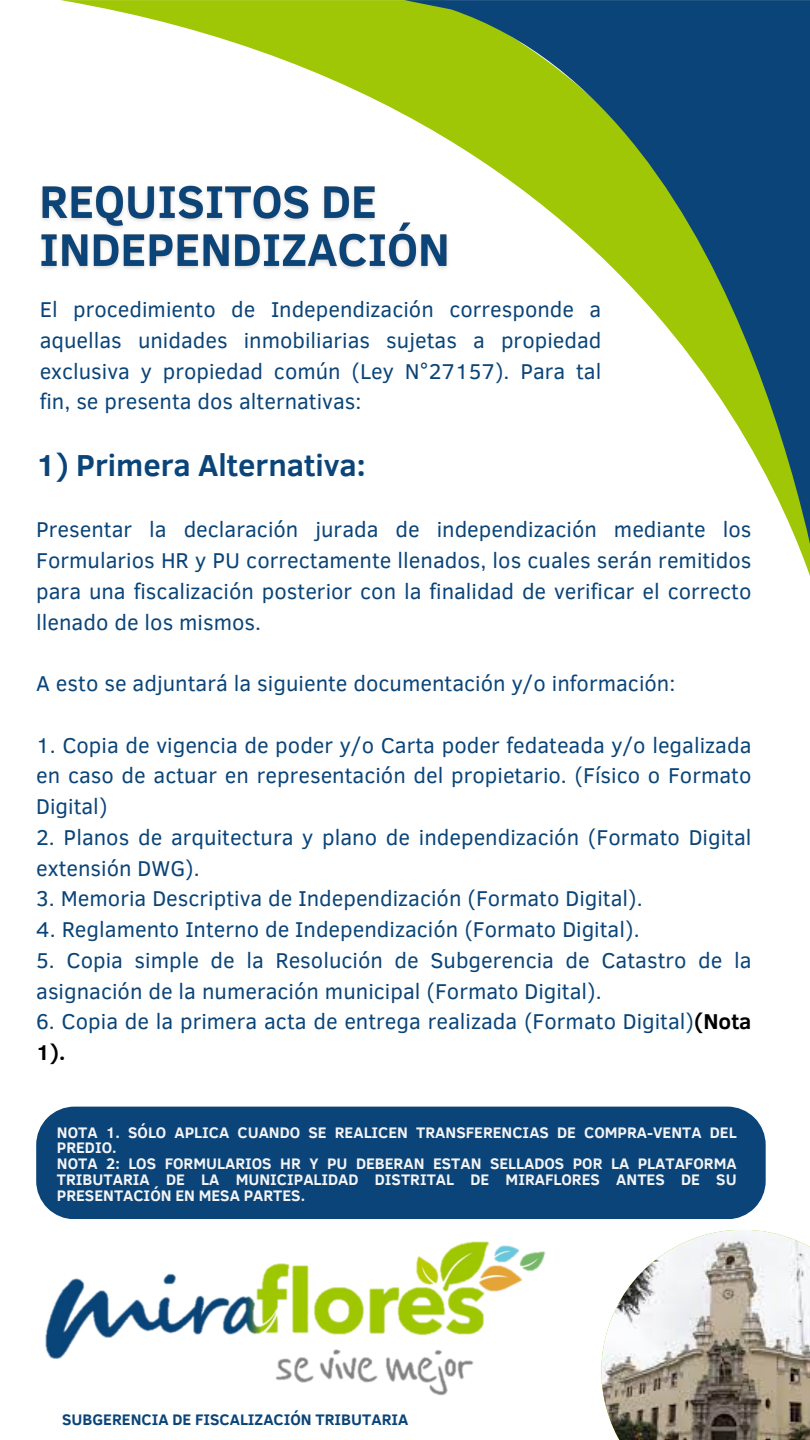
<style>
.page{position:relative;width:810px;height:1440px;background:#fff}
.page>*{position:absolute;margin:0;border:0;box-sizing:border-box;transform-origin:0 0}
.t1{font:700 31.1px "Clear Sans";color:#0a4478}
.t2{font:22px/30.8px "Clear Sans";color:#0a4478;text-align:justify}
.t3{font:700 15.7px/15.8px "Clear Sans";color:#f4f4f6}
.t4{font:700 15.7px "Clear Sans";color:#0a4478}
.s1{font-weight:700;color:#000}
</style>
<div class="page">
<img style="left:601px;top:1230px;width:209px;height:210px">
<svg style="left:61px;top:0;width:343px;height:115px"></svg>
<svg style="left:404px;top:0;width:406px;height:576px"></svg>
<img style="left:45px;top:1241px;width:501px;height:155px">
<img style="left:41px;top:168px;width:412px;height:110px">
<div style="left:36px;top:1107px;width:730px;height:112px;background:#0a4478"></div>
<p class="t2" style="left:40px;top:293px;width:563px">El procedimiento de Independización corresponde a aquellas unidades inmobiliarias sujetas a propiedad exclusiva y propiedad común (Ley N°27157). Para tal fin, se presenta dos alternativas:</p>
<h3 class="t1" style="left:36px;top:443px;width:331px">1) Primera Alternativa:</h3>
<h3 class="t2" style="left:36px;top:513px;width:717px">Presentar la declaración jurada de independización mediante los Formularios HR y PU correctamente llenados, los cuales serán remitidos para una fiscalización posterior con la finalidad de verificar el correcto llenado de los mismos.</h3>
<h2 class="t2" style="left:36px;top:667px;width:641px">A esto se adjuntará la siguiente documentación y/o información:</h2>
<h3 class="t2" style="left:36px;top:728px;width:717px">1. Copia de vigencia de poder y/o Carta poder fedateada y/o legalizada en caso de actuar en representación del propietario. (Físico o Formato Digital)</h3>
<h3 class="t2" style="left:36px;top:821px;width:717px">2. Planos de arquitectura y plano de independización (Formato Digital extensión DWG).</h3>
<h3 class="t2" style="left:36px;top:882px;width:608px">3. Memoria Descriptiva de Independización (Formato Digital).</h3>
<h3 class="t2" style="left:36px;top:913px;width:605px">4. Reglamento Interno de Independización (Formato Digital).</h3>
<h3 class="t2" style="left:36px;top:944px;width:717px">5. Copia simple de la Resolución de Subgerencia de Catastro de la asignación de la numeración municipal (Formato Digital).</h3>
<h3 class="t2" style="left:36px;top:1005px;width:717px">6. Copia de la primera acta de entrega realizada (Formato Digital)<span class="s1">(Nota<br>1).</span></h3>
<p class="t3" style="left:57px;top:1123px;width:681px">NOTA 1. SÓLO APLICA CUANDO SE REALICEN TRANSFERENCIAS DE COMPRA-VENTA DEL<br>PREDIO.</p>
<p class="t3" style="left:57px;top:1155px;width:681px;text-align:justify">NOTA 2: LOS FORMULARIOS HR Y PU DEBERAN ESTAN SELLADOS POR LA PLATAFORMA TRIBUTARIA DE LA MUNICIPALIDAD DISTRITAL DE MIRAFLORES ANTES DE SU PRESENTACIÓN EN MESA PARTES.</p>
<p class="t4" style="left:62px;top:1408px;width:348px">SUBGERENCIA DE FISCALIZACIÓN TRIBUTARIA</p>
</div>
